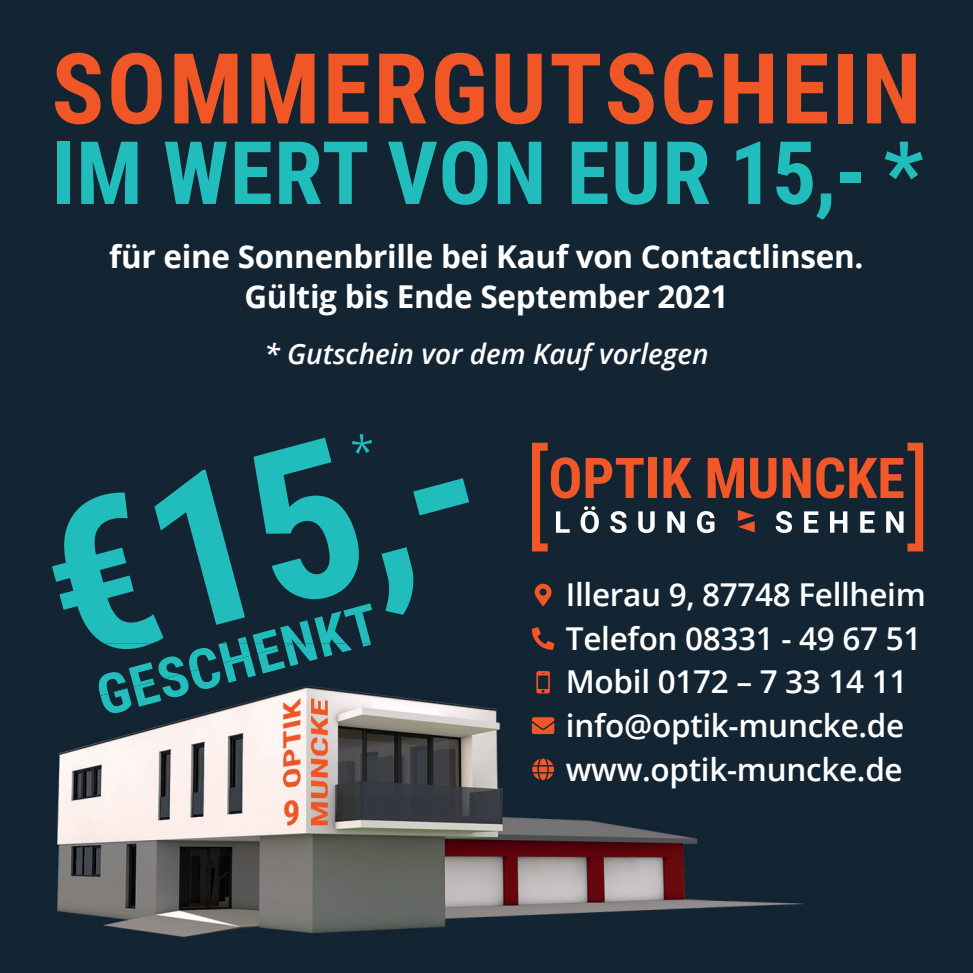
<style>
.page{position:relative;width:973px;height:973px;background:#fff}
.page>*{position:absolute;margin:0;border:0;box-sizing:border-box;transform-origin:0 0}
.t1{font:700 214.9px "Roboto Condensed";color:#21bdbd}
.t2{font:700 98px "Roboto Condensed";letter-spacing:.025em;color:#f15627}
.t3{font:700 87.5px "Roboto Condensed";letter-spacing:.015em;color:#21bdbd}
.t4{font:700 56.35px "Roboto Condensed";color:#21bdbd}
.t5{font:600 31.5px/43.8px "Open Sans";letter-spacing:-.01em;color:#fff}
.t6{font:700 31.5px/39.6px "Open Sans";letter-spacing:-.01em;color:#fff;text-align:center}
.t7{font:italic 600 28px "Open Sans";color:#fff}
</style>
<div class="page">
<div style="left:0;top:0;width:972px;height:972px;background:#132432"></div>
<img style="left:57px;top:643px;width:748px;height:294px">
<img style="left:69px;top:643px;width:308px;height:80px">
<img style="left:82px;top:643px;width:213px;height:56px">
<svg style="left:531px;top:627px;width:23px;height:22px"></svg>
<svg style="left:531px;top:717px;width:23px;height:17px"></svg>
<svg style="left:534px;top:583px;width:17px;height:23px"></svg>
<svg style="left:532px;top:758px;width:22px;height:22px"></svg>
<svg style="left:536px;top:671px;width:13px;height:22px"></svg>
<div style="left:648px;top:458px;width:8px;height:40px;background:#f15728"></div>
<svg style="left:663px;top:458px;width:28px;height:40px"></svg>
<svg style="left:667px;top:511px;width:17px;height:21px"></svg>
<svg style="left:532px;top:442px;width:122px;height:109px"></svg>
<svg style="left:697px;top:442px;width:226px;height:109px"></svg>
<h2 class="t2" style="left:51px;top:20px;width:871px">SOMMERGUTSCHEIN</h2>
<h3 class="t3" style="left:51px;top:111px;width:873px">IM WERT VON EUR 15,- *</h3>
<p class="t6" style="left:109px;top:236px;width:755px">für eine Sonnenbrille bei Kauf von Contactlinsen.<br>Gültig bis Ende September 2021</p>
<p class="t7" style="left:264px;top:334px;width:445px">* Gutschein vor dem Kauf vorlegen</p>
<h1 class="t1" style="left:9px;top:445px;width:445px;rotate:-15deg">€15,-</h1>
<h3 class="t4" style="left:88px;top:658px;width:290px;rotate:-15deg">GESCHENKT</h3>
<p class="t5" style="left:565px;top:572px;width:361px">Illerau 9, 87748 Fellheim<br>Telefon 08331 - 49 67 51<br>Mobil 0172 – 7 33 14 11 info@optik-muncke.de www.optik-muncke.de</p>
</div>
